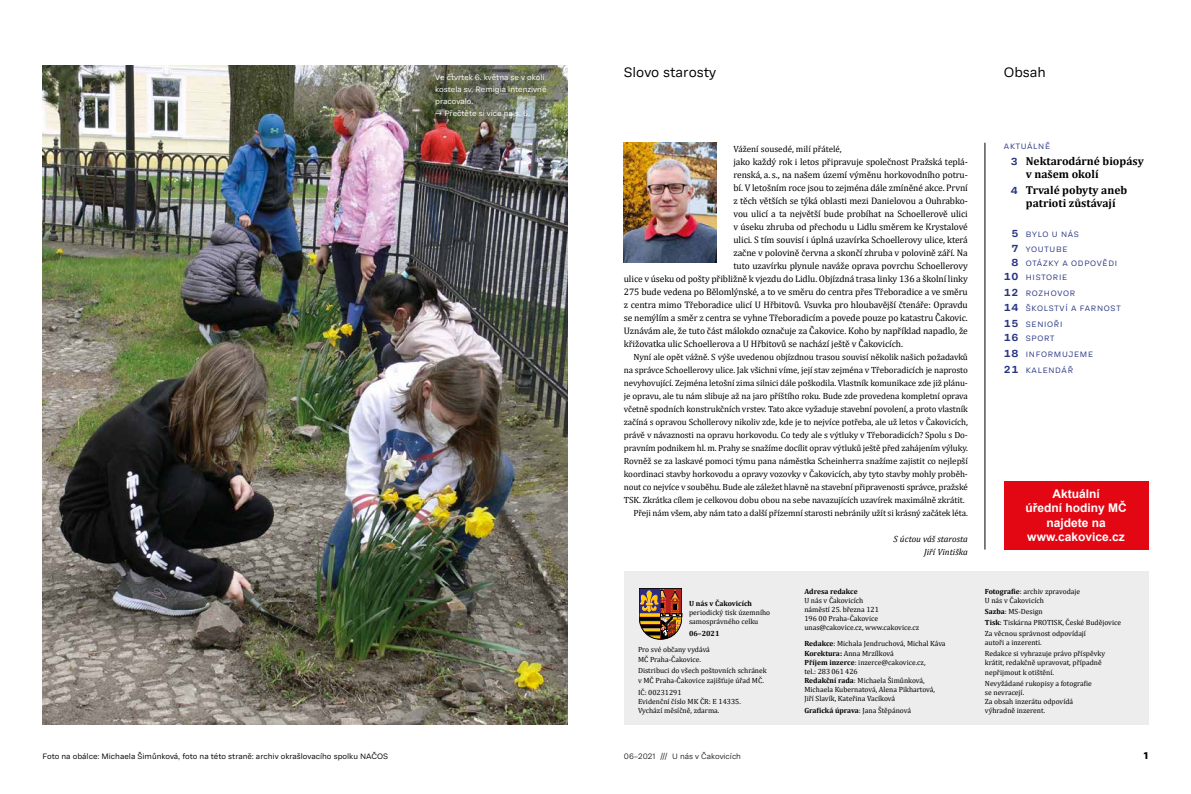
<style>
.page{position:relative;width:1191px;height:794px;background:#fff}
.page>*{position:absolute;margin:0;border:0;box-sizing:border-box;transform-origin:0 0}
.t1{font:14px "Adapter PE Text";color:#000}
.t2{font:700 12px/14.4px "Arial";color:#fff;text-align:center}
.t3{font:700 11.5px/13px "Cambria";color:#000}
.t4{font:10px "Adapter PE Text Eb";color:#000}
.t5{font:9.5px "Cambria";letter-spacing:-.01em;color:#000}
.t6{font:9px "Cambria";letter-spacing:-.01em;color:#000}
.t7{font:italic 9px/13px "Cambria";color:#000;text-align:right}
.t8{font:8px/14.4px "Adapter PE Text";letter-spacing:.09em;color:#283583}
.t9{font:8px/12px "Adapter PE Text";color:#fff}
.t10{font:8px "Adapter PE Text";color:#000}
.t11{font:300 8px "Adapter PE Text";color:#000}
.t12{font:7.5px/9.1px "Cambria";color:#000}
.t13{font:700 7.5px "Cambria";color:#000}
.s1{font-weight:700}
.s2{font-weight:400}
.s3{font-family:"Adapter PE Text";font-size:10.5px;color:#fff}
.s4{font-family:"Adapter PE Text";font-size:10.5px;color:#283583}
.s5{font-weight:700;font-size:10.5px;color:#fff}
.s6{font-weight:700;font-size:10.5px}
</style>
<div class="page">
<div style="left:624px;top:571px;width:524px;height:154px;background:#ededed"></div>
<hr style="left:984px;top:143px;width:1px;height:406px;background:#000">
<svg style="left:639px;top:588px;width:43px;height:51px;background:#88593a"></svg>
<img style="left:624px;top:143px;width:92px;height:119px">
<div style="left:1003px;top:480px;width:145px;height:69px;background:#e30613"></div>
<img style="left:43px;top:65px;width:524px;height:659px">
<p class="t9" style="left:435px;top:71px;width:113px">Ve čtvrtek 6. května se v okolí kostela sv. Remigia intenzivně pracovalo.</p>
<p class="t9" style="left:435px;top:107px;width:96px">→ Přečtěte si více na s. 6.</p>
<p class="t10" style="left:43px;top:750px;width:347px">Foto na obálce: Michaela Šimůnková, foto na této straně: archiv okrašlovacího spolku NAČOS</p>
<h1 class="t1" style="left:624px;top:61px;width:94px">Slovo starosty</h1>
<h1 class="t1" style="left:1003px;top:61px;width:44px">Obsah</h1>
<p class="t6" style="left:733px;top:143px;width:110px">Vážení sousedé, milí přátelé,</p>
<p class="t5" style="left:733px;top:156px;width:236px">jako každý rok i letos připravuje společnost Pražská teplá-</p>
<p class="t5" style="left:733px;top:169px;width:236px">renská, a. s., na našem území výměnu horkovodního potru-</p>
<p class="t5" style="left:733px;top:182px;width:236px">bí. V letošním roce jsou to zejména dále zmíněné akce. První</p>
<p class="t5" style="left:733px;top:195px;width:236px">z těch větších se týká oblasti mezi Danielovou a Ouhrabko-</p>
<p class="t5" style="left:733px;top:208px;width:236px">vou ulicí a ta největší bude probíhat na Schoellerově ulici</p>
<p class="t5" style="left:733px;top:221px;width:236px">v úseku zhruba od přechodu u Lidlu směrem ke Krystalové</p>
<p class="t5" style="left:733px;top:234px;width:236px">ulici. S tím souvisí i úplná uzavírka Schoellerovy ulice, která</p>
<p class="t5" style="left:733px;top:247px;width:236px">začne v polovině června a skončí zhruba v polovině září. Na</p>
<p class="t5" style="left:733px;top:260px;width:236px">tuto uzavírku plynule naváže oprava povrchu Schoellerovy</p>
<p class="t5" style="left:624px;top:273px;width:345px">ulice v úseku od pošty přibližně k vjezdu do Lidlu. Objízdná trasa linky 136 a školní linky</p>
<p class="t5" style="left:624px;top:286px;width:345px">275 bude vedena po Bělomlýnské, a to ve směru do centra přes Třeboradice a ve směru</p>
<p class="t5" style="left:624px;top:299px;width:345px">z centra mimo Třeboradice ulicí U Hřbitovů. Vsuvka pro hloubavější čtenáře: Opravdu</p>
<p class="t5" style="left:624px;top:312px;width:345px">se nemýlím a směr z centra se vyhne Třeboradicím a povede pouze po katastru Čakovic.</p>
<p class="t5" style="left:624px;top:325px;width:345px">Uznávám ale, že tuto část málokdo označuje za Čakovice. Koho by například napadlo, že</p>
<p class="t5" style="left:624px;top:338px;width:281px">křižovatka ulic Schoellerova a U Hřbitovů se nachází ještě v Čakovicích.</p>
<p class="t6" style="left:633px;top:351px;width:336px">Nyní ale opět vážně. S výše uvedenou objízdnou trasou souvisí několik našich požadavků</p>
<p class="t6" style="left:624px;top:364px;width:345px">na správce Schoellerovy ulice. Jak všichni víme, její stav zejména v Třeboradicích je naprosto</p>
<p class="t6" style="left:624px;top:377px;width:345px">nevyhovující. Zejména letošní zima silnici dále poškodila. Vlastník komunikace zde již plánu-</p>
<p class="t6" style="left:624px;top:390px;width:345px">je opravu, ale tu nám slibuje až na jaro příštího roku. Bude zde provedena kompletní oprava</p>
<p class="t6" style="left:624px;top:403px;width:345px">včetně spodních konstrukčních vrstev. Tato akce vyžaduje stavební povolení, a proto vlastník</p>
<p class="t6" style="left:624px;top:416px;width:345px">začíná s opravou Schollerovy nikoliv zde, kde je to nejvíce potřeba, ale už letos v Čakovicích,</p>
<p class="t6" style="left:624px;top:429px;width:345px">právě v návaznosti na opravu horkovodu. Co tedy ale s výtluky v Třeboradicích? Spolu s Do-</p>
<p class="t6" style="left:624px;top:442px;width:345px">pravním podnikem hl. m. Prahy se snažíme docílit oprav výtluků ještě před zahájením výluky.</p>
<p class="t6" style="left:624px;top:455px;width:345px">Rovněž se za laskavé pomoci týmu pana náměstka Scheinherra snažíme zajistit co nejlepší</p>
<p class="t6" style="left:624px;top:468px;width:345px">koordinaci stavby horkovodu a opravy vozovky v Čakovicích, aby tyto stavby mohly proběh-</p>
<p class="t6" style="left:624px;top:481px;width:345px">nout co nejvíce v souběhu. Bude ale záležet hlavně na stavební připravenosti správce, pražské</p>
<p class="t6" style="left:624px;top:494px;width:342px">TSK. Zkrátka cílem je celkovou dobu obou na sebe navazujících uzavírek maximálně zkrátit.</p>
<p class="t6" style="left:633px;top:507px;width:336px">Přeji nám všem, aby nám tato a další přízemní starosti nebránily užít si krásný začátek léta.</p>
<p class="t7" style="left:893px;top:532px;width:76px">S úctou váš starosta<br>Jiří Vintiška</p>
<p class="t13" style="left:689px;top:598px;width:64px">U nás v Čakovicích</p>
<p class="t12" style="left:689px;top:608px;width:83px">periodický tisk územního samosprávného celku</p>
<p class="t13" style="left:689px;top:628px;width:32px">06–2021</p>
<p class="t12" style="left:638px;top:645px;width:73px">Pro své občany vydává<br>MČ Praha‑Čakovice.</p>
<p class="t12" style="left:638px;top:666px;width:130px">Distribuci do všech poštovních schránek v MČ Praha‑Čakovice zajišťuje úřad MČ.</p>
<p class="t12" style="left:638px;top:687px;width:104px">IČ: 00231291<br>Evidenční číslo MK ČR: E 14335.<br>Vychází měsíčně, zdarma.</p>
<p class="t13" style="left:804px;top:586px;width:55px">Adresa redakce</p>
<p class="t12" style="left:804px;top:596px;width:116px">U nás v Čakovicích<br>náměstí 25. března 121<br>196 00 Praha‑Čakovice unas@cakovice.cz, www.cakovice.cz</p>
<p class="t12" style="left:804px;top:639px;width:143px"><span class="s1">Redakce</span>: Michala Jendruchová, Michal Káva <span class="s1">Korektura:</span> Anna Mrzílková<br><span class="s1">Příjem inzerce</span>: inzerce@cakovice.cz,<br>tel.: 283 061 426<br><span class="s1">Redakční rada</span>: Michaela Šimůnková, Michaela Kubernatová, Alena Pikhartová, Jiří Slavík, Kateřina Vacíková</p>
<p class="t13" style="left:804px;top:705px;width:108px">Grafická úprava<span class="s2">: Jana Štěpánová</span></p>
<p class="t8" style="left:1004px;top:139px;width:48px">AKTUÁLNĚ</p>
<p class="t3" style="left:1025px;top:154px;width:119px;text-indent:-22px"><span class="s3">0</span><span class="s4">3</span> Nektarodárné biopásy v našem okolí</p>
<p class="t3" style="left:1025px;top:183px;width:103px;text-indent:-22px"><span class="s3">0</span><span class="s4">4</span> Trvalé pobyty aneb patrioti zůstávají</p>
<p class="t8" style="left:1003px;top:226px;width:115px"><span class="s5">0</span><span class="s6">5</span> BYLO U NÁS<br><span class="s5">0</span><span class="s6">7</span> YOUTUBE<br><span class="s5">0</span><span class="s6">8</span> OTÁZKY A ODPOVĚDI<br><span class="s6">10</span> HISTORIE</p>
<p class="t8" style="left:1003px;top:286px;width:118px"><span class="s6">12</span> ROZHOVOR<br><span class="s6">14</span> ŠKOLSTVÍ A FARNOST</p>
<p class="t8" style="left:1003px;top:316px;width:60px"><span class="s6">15</span> SENIOŘI<br><span class="s6">16</span> SPORT</p>
<p class="t8" style="left:1003px;top:345px;width:91px;line-height:15.8px"><span class="s6">18</span> INFORMUJEME<br><span class="s6">21</span> KALENDÁŘ</p>
<h2 class="t2" style="left:1025px;top:486px;width:103px">Aktuální<br>úřední hodiny MČ najdete na www.cakovice.cz</h2>
<p class="t12" style="left:985px;top:587px;width:97px"><span class="s1">Fotografie</span>: archiv zpravodaje<br>U nás v Čakovicích</p>
<p class="t12" style="left:985px;top:606px;width:138px;line-height:11px"><span class="s1">Sazba</span>: MS-Design<br><span class="s1">Tisk</span>: Tiskárna PROTISK, České Budějovice<br>Za věcnou správnost odpovídají</p>
<p class="t12" style="left:985px;top:637px;width:122px;line-height:11px">autoři a inzerenti.<br>Redakce si vyhrazuje právo příspěvky</p>
<p class="t12" style="left:985px;top:658px;width:118px">krátit, redakčně upravovat, případně nepřijmout k otištění.</p>
<p class="t12" style="left:985px;top:678px;width:108px">Nevyžádané rukopisy a fotografie se nevracejí.<br>Za obsah inzerátu odpovídá výhradně inzerent.</p>
<p class="t11" style="left:624px;top:750px;width:119px">06–2021 /// U nás v Čakovicích</p>
<p class="t4" style="left:1143px;top:747px;width:6px">1</p>
</div>
